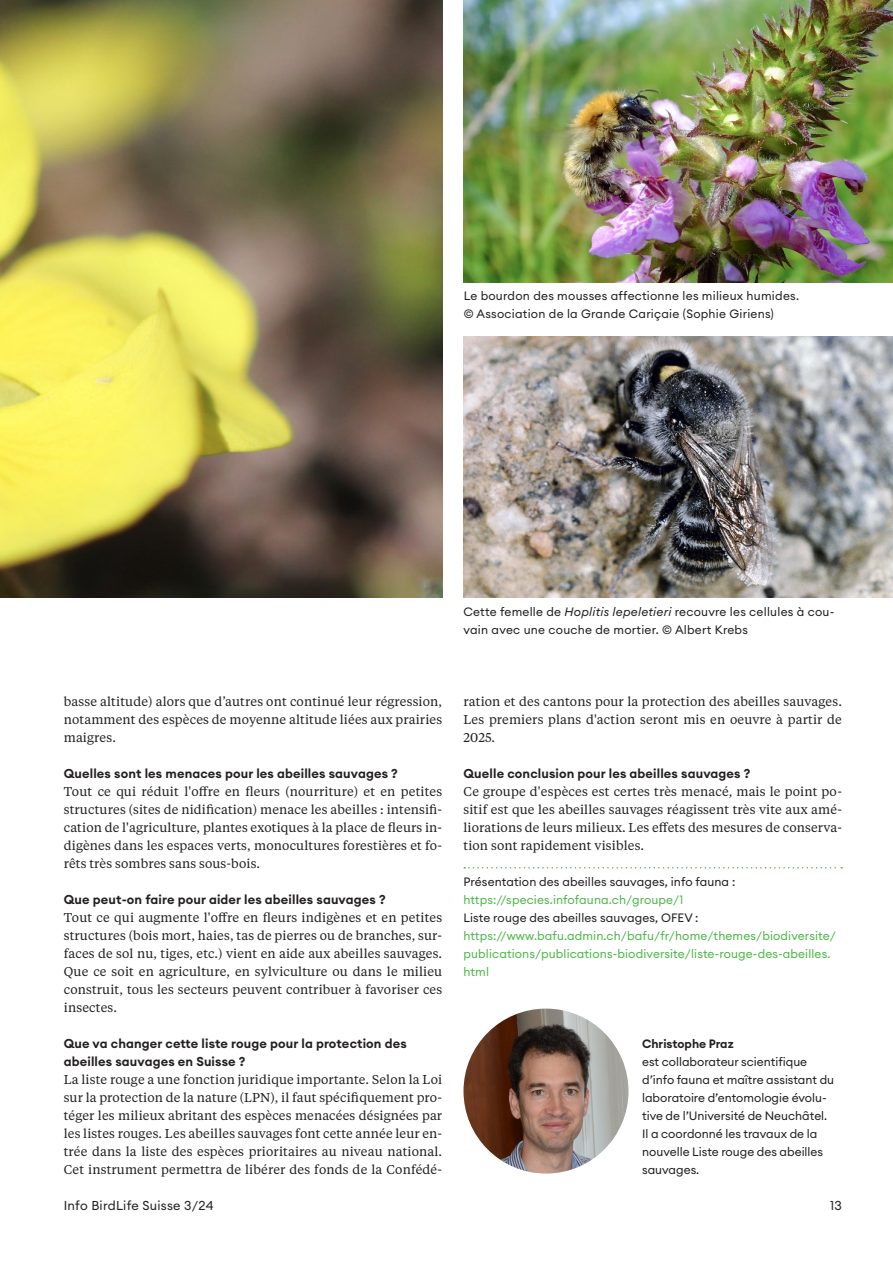
<style>
.page{position:relative;width:893px;height:1263px;background:#fff}
.page>*{position:absolute;margin:0;border:0;box-sizing:border-box;transform-origin:0 0}
.IBS-Lauftext-Tiempos-Blocksatz__Grundfor{font:12.75px/18px "Tiempos Text";letter-spacing:.01em;color:#231f20;text-align:justify}
.IBS-Subtitel-Euclid-8_5pt{font:600 12.75px/18px "Euclid Circular A";letter-spacing:.01em;color:#231f20}
.t1{font:12.75px "Euclid Circular A";letter-spacing:.02em;color:#231f20}
.IBS-Textabschluss-mit-Linie{font:12px/18px "Euclid Circular A";letter-spacing:.01em;color:#4cb848}
.IBS-Textabschluss-Autoren-Infos{font:12px/18px "Euclid Circular A";color:#231f20}
.IBS-Bildlegende{font:12px/18px "Euclid Circular A";letter-spacing:.02em;color:#231f20}
.s1{font-style:italic}
.s2{color:#231f20}
.s3{font-weight:600}
</style>
<div class="page">
<img style="left:0;top:0;width:442px;height:597px">
<svg style="left:464px;top:867px;width:378px;height:1px"></svg>
<img style="left:463px;top:336px;width:430px;height:261px">
<img style="left:463px;top:0;width:430px;height:282px">
<img style="left:463px;top:1008px;width:165px;height:165px;border-radius:82px">
<p class="IBS-Bildlegende" style="left:464px;top:287px;width:337px">Le bourdon des mousses affectionne les milieux humides. © Association de la Grande Cariçaie (Sophie Giriens)</p>
<p class="IBS-Bildlegende" style="left:463px;top:602px;width:372px">Cette femelle de <span class="s1">Hoplitis lepeletieri</span> recouvre les cellules à cou&shy;vain avec une couche de mortier. © Albert Krebs</p>
<p class="IBS-Lauftext-Tiempos-Blocksatz__Grundfor" style="left:64px;top:691px;width:380px">basse altitude) alors que d’autres ont continué leur régression, notamment des espèces de moyenne altitude liées aux prairies maigres.</p>
<p class="IBS-Subtitel-Euclid-8_5pt" style="left:64px;top:764px;width:336px">Quelles sont les menaces pour les abeilles sauvages ?</p>
<p class="IBS-Lauftext-Tiempos-Blocksatz__Grundfor" style="left:64px;top:781px;width:380px">Tout ce qui réduit l'offre en fleurs (nourriture) et en petites structures (sites de nidification) menace les abeilles : intensifi&shy;cation de l'agriculture, plantes exotiques à la place de fleurs in&shy;digènes dans les espaces verts, monocultures forestières et fo&shy;rêts très sombres sans sous-bois.</p>
<p class="IBS-Subtitel-Euclid-8_5pt" style="left:64px;top:890px;width:323px">Que peut-on faire pour aider les abeilles sauvages ?</p>
<p class="IBS-Lauftext-Tiempos-Blocksatz__Grundfor" style="left:64px;top:907px;width:380px">Tout ce qui augmente l'offre en fleurs indigènes et en petites structures (bois mort, haies, tas de pierres ou de branches, sur&shy;faces de sol nu, tiges, etc.) vient en aide aux abeilles sauvages.<br>Que ce soit en agriculture, en sylviculture ou dans le milieu construit, tous les secteurs peuvent contribuer à favoriser ces insectes.</p>
<p class="IBS-Subtitel-Euclid-8_5pt" style="left:64px;top:1034px;width:344px">Que va changer cette liste rouge pour la protection des abeilles sauvages en Suisse ?</p>
<p class="IBS-Lauftext-Tiempos-Blocksatz__Grundfor" style="left:64px;top:1069px;width:380px">La liste rouge a une fonction juridique importante. Selon la Loi sur la protection de la nature (LPN), il faut spécifiquement pro&shy;téger les milieux abritant des espèces menacées désignées par les listes rouges. Les abeilles sauvages font cette année leur en&shy;trée dans la liste des espèces prioritaires au niveau national.<br>Cet instrument permettra de libérer des fonds de la Confédé-</p>
<p class="IBS-Lauftext-Tiempos-Blocksatz__Grundfor" style="left:463px;top:691px;width:380px">ration et des cantons pour la protection des abeilles sauvages.<br>Les premiers plans d'action seront mis en oeuvre à partir de 2025.</p>
<p class="IBS-Subtitel-Euclid-8_5pt" style="left:463px;top:764px;width:288px">Quelle conclusion pour les abeilles sauvages ?</p>
<p class="IBS-Lauftext-Tiempos-Blocksatz__Grundfor" style="left:463px;top:781px;width:380px">Ce groupe d'espèces est certes très menacé, mais le point po&shy;sitif est que les abeilles sauvages réagissent très vite aux amé&shy;liorations de leurs milieux. Les effets des mesures de conserva&shy;tion sont rapidement visibles.</p>
<p class="IBS-Textabschluss-mit-Linie" style="left:463px;top:872px;width:374px"><span class="s2">Présentation des abeilles sauvages, info fauna : </span>https://species.infofauna.ch/groupe/1<br><span class="s2">Liste rouge des abeilles sauvages, OFEV : </span>https://www.bafu.admin.ch/bafu/fr/home/themes/biodiversite/ publications/publications-biodiversite/liste-rouge-des-abeilles. html</p>
<p class="IBS-Textabschluss-Autoren-Infos" style="left:642px;top:1034px;width:194px"><span class="s3">Christophe Praz<br></span>est collaborateur scientifique d’info fauna et maître assistant du laboratoire d’entomologie évolu&shy;tive de l’Université de Neuchâtel.<br>Il a coordonné les travaux de la nouvelle Liste rouge des abeilles sauvages.</p>
<p class="t1" style="left:64px;top:1197px;width:151px">Info BirdLife Suisse 3/24</p>
<p class="t1" style="left:830px;top:1197px;width:13px">13</p>
</div>
